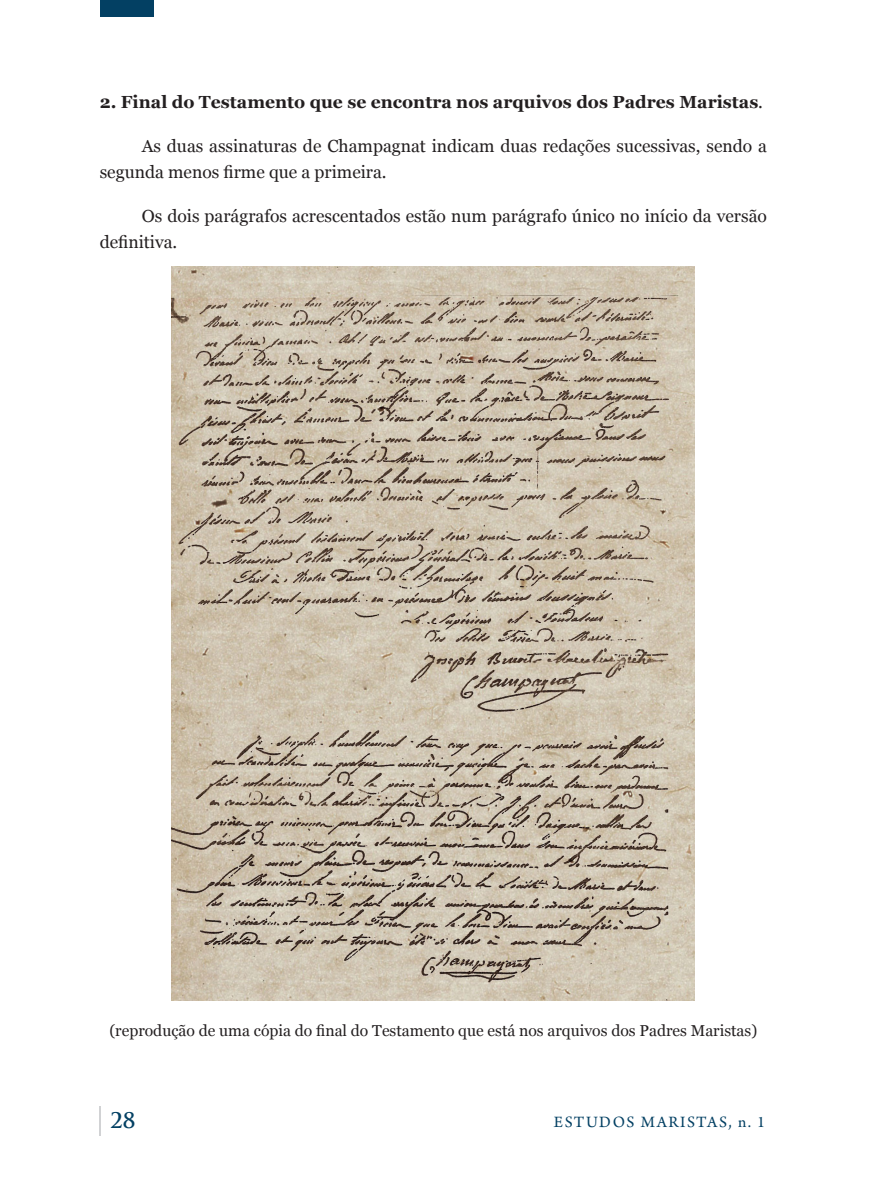
<style>
.page{position:relative;width:893px;height:1191px;background:#fff}
.page>*{position:absolute;margin:0;border:0;box-sizing:border-box;transform-origin:0 0}
.t1{font:700 21px "Trajan Pro";color:#034063}
.t2{font:17.5px/26.2px "Georgia";color:#231f20}
.t3{font:700 17.5px "Georgia";color:#231f20}
.t4{font:16.62px "Arno Pro";letter-spacing:.09em;color:#034063}
.t5{font:15.75px "Georgia";color:#231f20}
.s1{font-weight:400}
</style>
<div class="page">
<svg style="left:99px;top:1106px;width:1px;height:29px"></svg>
<div style="left:100px;top:0;width:54px;height:16px;background:#034063"></div>
<img style="left:172px;top:267px;width:523px;height:733px">
<p class="t3" style="left:100px;top:88px;width:665px">2. Final do Testamento que se encontra nos arquivos dos Padres Maristas<span class="s1">.</span></p>
<p class="t2" style="left:100px;top:132px;width:669px;text-indent:42px">As duas assinaturas de Champagnat indicam duas redações sucessivas, sendo a segunda menos firme que a primeira.</p>
<p class="t2" style="left:100px;top:202px;width:669px;text-indent:42px">Os dois parágrafos acrescentados estão num parágrafo único no início da versão definitiva.</p>
<p class="t5" style="left:109px;top:1018px;width:649px">(reprodução de uma cópia do final do Testamento que está nos arquivos dos Padres Maristas)</p>
<p class="t1" style="left:110px;top:1107px;width:27px">28</p>
<p class="t4" style="left:554px;top:1112px;width:213px">ESTUDOS MARISTAS, n. 1</p>
</div>
